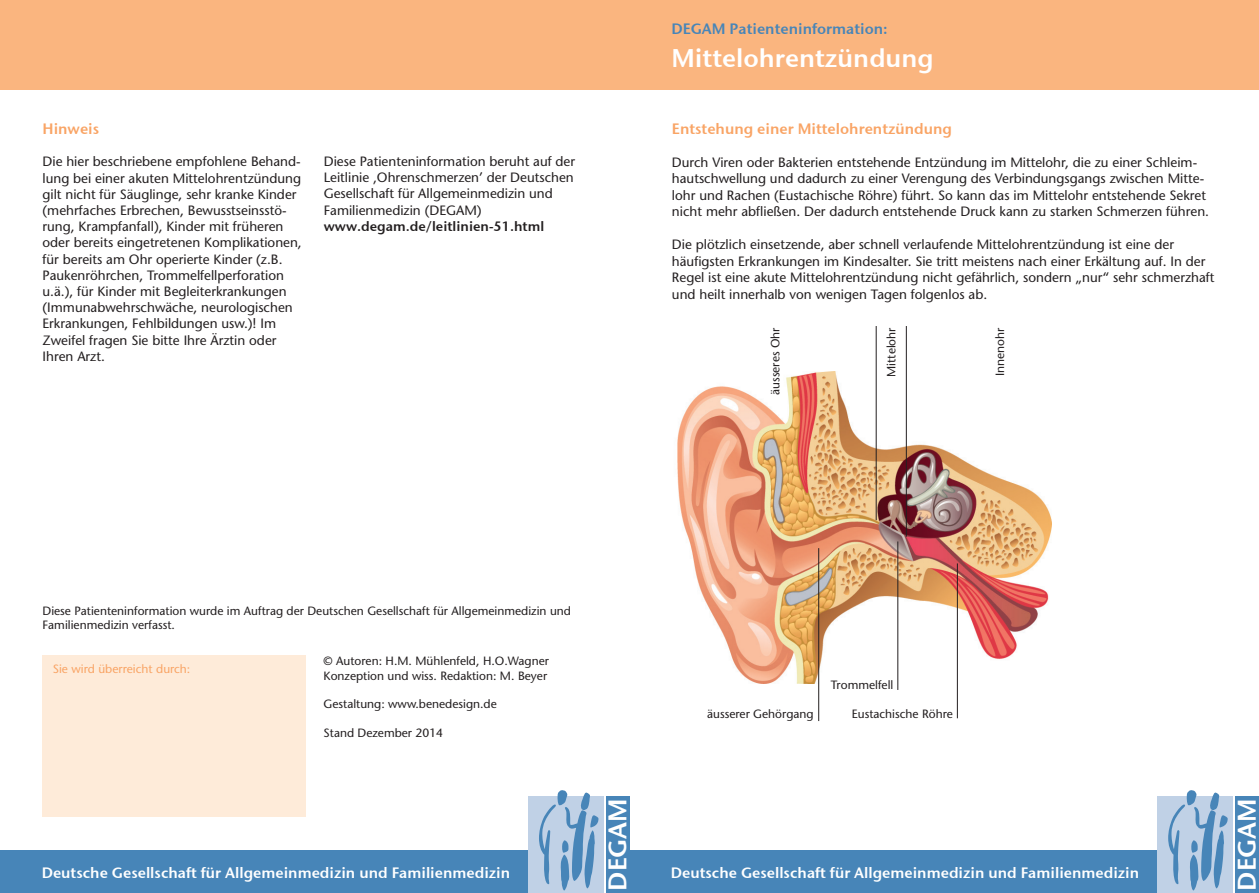
<style>
.page{position:relative;width:1259px;height:893px;background:#fff}
.page>*{position:absolute;margin:0;border:0;box-sizing:border-box;transform-origin:0 0}
.t1{font:25.5px "Stone Sans Sem ITCTT Semi";color:#fff}
.t2{font:15px "Stone Sans Sem ITCTT Semi";color:#fff}
.t3{font:15px "Stone Sans Sem ITCTT Semi";color:#f9a465}
.t4{font:15px "Stone Sans Sem ITCTT Semi";color:#4785b8}
.t5{font:500 13.5px/16.2px "Stone Sans Std";color:#231f20}
.t6{font:13.5px "Stone Sans Sem ITCTT Semi";color:#231f20}
.t7{font:500 12px/14.4px "Stone Sans Std";color:#231f20}
.t8{font:500 12px "Stone Sans Std";color:#f9a465}
</style>
<div class="page">
<div style="left:0;top:0;width:1259px;height:89px;background:#fab57f"></div>
<div style="left:629px;top:850px;width:528px;height:43px;background:#4785b8"></div>
<div style="left:1157px;top:796px;width:76px;height:97px;background:#c0d1e6"></div>
<div style="left:1235px;top:796px;width:24px;height:97px;background:#4785b8"></div>
<svg style="left:1168px;top:790px;width:59px;height:100px"></svg>
<div style="left:43px;top:655px;width:262px;height:161px;background:#feebd9"></div>
<div style="left:0;top:850px;width:528px;height:43px;background:#4785b8"></div>
<div style="left:528px;top:796px;width:76px;height:97px;background:#c0d1e6"></div>
<div style="left:606px;top:796px;width:24px;height:97px;background:#4785b8"></div>
<svg style="left:539px;top:790px;width:59px;height:100px"></svg>
<img style="left:677px;top:371px;width:374px;height:312px">
<hr style="left:876px;top:326px;width:1px;height:194px;background:#231f20">
<hr style="left:818px;top:548px;width:1px;height:173px;background:#231f20">
<hr style="left:897px;top:541px;width:1px;height:149px;background:#231f20">
<hr style="left:957px;top:563px;width:1px;height:155px;background:#231f20">
<hr style="left:906px;top:326px;width:1px;height:211px;background:#231f20">
<p class="t3" style="left:43px;top:116px;width:58px">Hinweis</p>
<p class="t5" style="left:43px;top:154px;width:261px">Die hier beschriebene empfohlene Behand&shy;lung bei einer akuten Mittelohrentzündung gilt nicht für Säuglinge, sehr kranke Kinder (mehrfaches Erbrechen, Bewusstseinsstö&shy;rung, Krampfanfall), Kinder mit früheren oder bereits eingetretenen Komplikationen, für bereits am Ohr operierte Kinder (z.B.<br>Paukenröhrchen, Trommelfellperforation u.ä.), für Kinder mit Begleiterkrankungen (Immunabwehrschwäche, neurologischen Erkrankungen, Fehlbildungen usw.)! Im Zweifel fragen Sie bitte Ihre Ärztin oder Ihren Arzt.</p>
<p class="t5" style="left:324px;top:153px;width:253px">Diese Patienteninformation beruht auf der Leitlinie ‚Ohrenschmerzen’ der Deutschen Gesellschaft für Allgemeinmedizin und Familienmedizin (DEGAM)</p>
<p class="t6" style="left:324px;top:215px;width:222px">www.degam.de/leitlinien-51.html</p>
<p class="t4" style="left:671px;top:16px;width:218px">DEGAM Patienteninformation:</p>
<h1 class="t1" style="left:671px;top:37px;width:264px">Mittelohrentzündung</h1>
<p class="t3" style="left:672px;top:116px;width:281px">Entstehung einer Mittelohrentzündung</p>
<p class="t5" style="left:672px;top:154px;width:539px">Durch Viren oder Bakterien entstehende Entzündung im Mittelohr, die zu einer Schleim&shy;hautschwellung und dadurch zu einer Verengung des Verbindungsgangs zwischen Mitte&shy;lohr und Rachen (Eustachische Röhre) führt. So kann das im Mittelohr entstehende Sekret nicht mehr abfließen. Der dadurch entstehende Druck kann zu starken Schmerzen führen.</p>
<p class="t5" style="left:672px;top:236px;width:544px">Die plötzlich einsetzende, aber schnell verlaufende Mittelohrentzündung ist eine der häufigsten Erkrankungen im Kindesalter. Sie tritt meistens nach einer Erkältung auf. In der Regel ist eine akute Mittelohrentzündung nicht gefährlich, sondern „nur“ sehr schmerzhaft und heilt innerhalb von wenigen Tagen folgenlos ab.</p>
<p class="t7" style="left:768px;top:395px;width:69px;rotate:-90deg">äusseres Ohr</p>
<p class="t7" style="left:884px;top:377px;width:51px;rotate:-90deg">Mittelohr</p>
<p class="t7" style="left:992px;top:376px;width:50px;rotate:-90deg">Innenohr</p>
<p class="t7" style="left:43px;top:604px;width:530px">Diese Patienteninformation wurde im Auftrag der Deutschen Gesellschaft für Allgemeinmedizin und<br>Familienmedizin verfasst.</p>
<p class="t8" style="left:53px;top:661px;width:139px">Sie wird überreicht durch:</p>
<p class="t7" style="left:324px;top:654px;width:227px">© Autoren: H.M. Mühlenfeld, H.O.Wagner<br>Konzeption und wiss. Redaktion: M. Beyer</p>
<p class="t7" style="left:324px;top:697px;width:175px">Gestaltung: www.benedesign.de</p>
<p class="t7" style="left:324px;top:726px;width:121px">Stand Dezember 2014</p>
<p class="t2" style="left:42px;top:860px;width:470px">Deutsche Gesellschaft für Allgemeinmedizin und Familienmedizin</p>
<h1 class="t1" style="left:596px;top:890px;width:94px;rotate:-90deg">DEGAM</h1>
<p class="t7" style="left:707px;top:706px;width:108px">äusserer Gehörgang</p>
<p class="t7" style="left:831px;top:678px;width:64px">Trommelfell</p>
<p class="t7" style="left:852px;top:707px;width:103px">Eustachische Röhre</p>
<p class="t2" style="left:671px;top:860px;width:470px">Deutsche Gesellschaft für Allgemeinmedizin und Familienmedizin</p>
<h1 class="t1" style="left:1225px;top:890px;width:94px;rotate:-90deg">DEGAM</h1>
</div>
